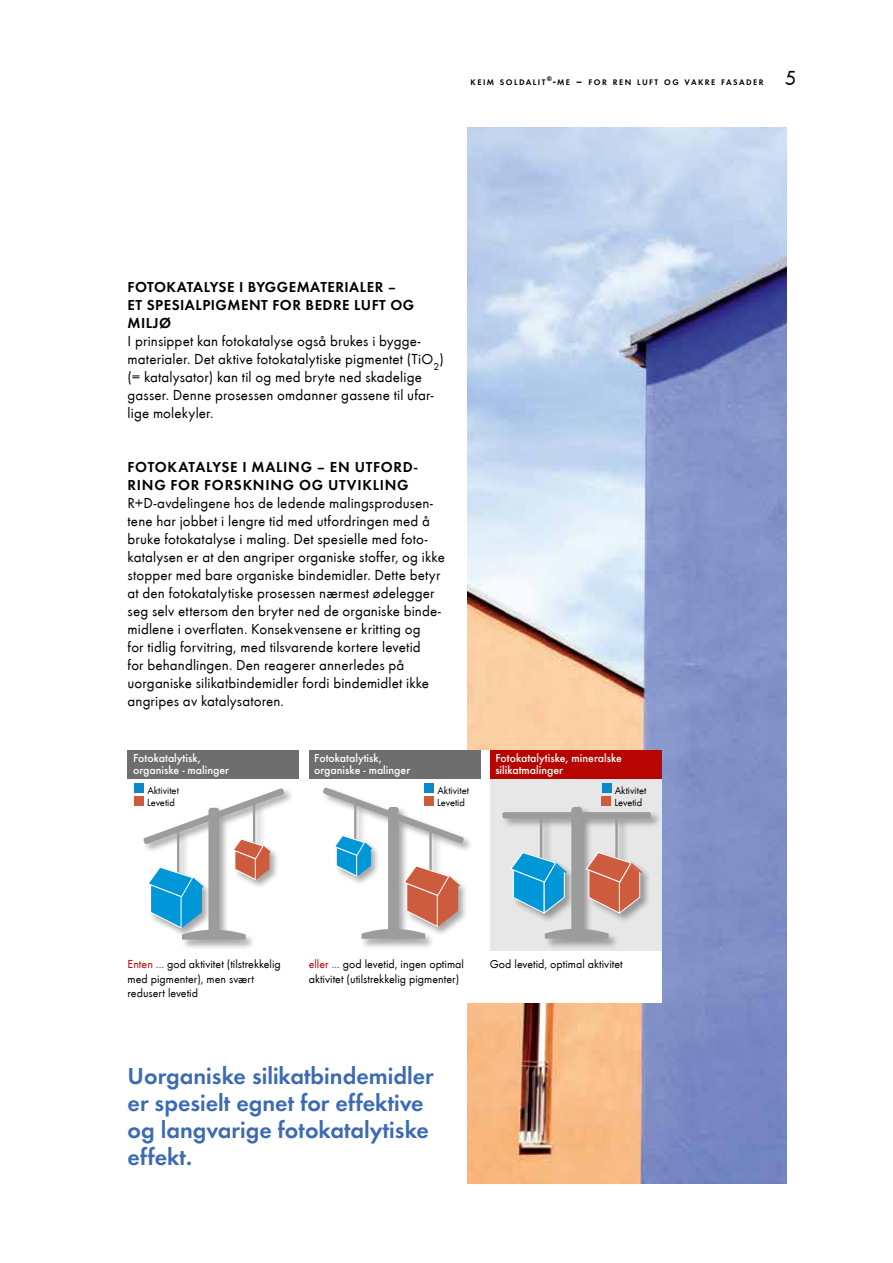
<style>
.page{position:relative;width:893px;height:1263px;background:#fff}
.page>*{position:absolute;margin:0;border:0;box-sizing:border-box;transform-origin:0 0}
.t1{font:600 24px/27px "Futura TOT";color:#3d6bb3}
.t2{font:21px "Futura T";color:#000}
.t3{font:15px/18px "Futura T";letter-spacing:.01em;color:#000}
.t4{font:600 15px/18px "Futura TOT";letter-spacing:.035em;color:#000}
.t5{font:12px/14.4px "Futura T";color:#000}
.t6{font:500 12px/12.1px "Futura TOT";color:#fff}
.t7{font:10.5px/12.8px "Futura T";color:#000}
.t8{font:600 8.4px "Futura TOT";letter-spacing:.17em;color:#000}
.s1{font-size:12px}
.s2{color:#b70502}
</style>
<div class="page">
<img style="left:468px;top:128px;width:319px;height:1055px">
<div style="left:128px;top:751px;width:534px;height:252px;background:#fff"></div>
<div style="left:142px;top:787px;width:152px;height:163px;background:#000;opacity:.35"></div>
<svg style="left:143px;top:788px;width:141px;height:152px"></svg>
<div style="left:128px;top:751px;width:171px;height:28px;background:#6e6e6e"></div>
<div style="left:322px;top:786px;width:152px;height:163px;background:#000;opacity:.35"></div>
<svg style="left:323px;top:787px;width:141px;height:152px"></svg>
<div style="left:309px;top:751px;width:171px;height:28px;background:#6e6e6e"></div>
<div style="left:490px;top:779px;width:172px;height:171px;background:#e7e7e7"></div>
<div style="left:501px;top:806px;width:160px;height:143px;background:#000;opacity:.35"></div>
<div style="left:571px;top:807px;width:11px;height:129px;background:#9c9c9d;border-radius:3px"></div>
<svg style="left:545px;top:927px;width:63px;height:12px"></svg>
<div style="left:502px;top:812px;width:149px;height:6px;background:#9c9c9d;border-radius:2px"></div>
<hr style="left:540px;top:816px;width:2px;height:44px;background:#9c9c9d">
<svg style="left:510px;top:852px;width:59px;height:62px"></svg>
<hr style="left:615px;top:816px;width:3px;height:44px;background:#9c9c9d">
<svg style="left:585px;top:852px;width:60px;height:62px"></svg>
<div style="left:490px;top:751px;width:172px;height:28px;background:#b70502"></div>
<div style="left:134px;top:784px;width:10px;height:9px;background:#0b87c9"></div>
<div style="left:134px;top:796px;width:9px;height:10px;background:#cd5c3f"></div>
<div style="left:425px;top:784px;width:9px;height:9px;background:#0b87c9"></div>
<div style="left:424px;top:796px;width:10px;height:10px;background:#cd5c3f"></div>
<div style="left:602px;top:784px;width:9px;height:9px;background:#0b87c9"></div>
<div style="left:601px;top:796px;width:10px;height:10px;background:#cd5c3f"></div>
<p class="t8" style="left:471px;top:77px;width:295px">KEIM SOLDALIT<sup>®</sup><span class="s1">-</span>ME <span class="s1">–</span> FOR REN LUFT OG VAKRE FASADER</p>
<h2 class="t2" style="left:785px;top:66px;width:13px">5</h2>
<p class="t4" style="left:128px;top:278px;width:288px">FOTOKATALYSE I BYGGEMATERIALER –<br>ET SPESIALPIGMENT FOR BEDRE LUFT OG<br>MILJØ</p>
<p class="t3" style="left:128px;top:332px;width:318px">I prinsippet kan fotokatalyse også brukes i bygge&shy;materialer. Det aktive fotokatalytiske pigmentet (TiO<sub>2</sub>) (= katalysator) kan til og med bryte ned skadelige gasser. Denne prosessen omdanner gassene til ufar&shy;lige molekyler.</p>
<p class="t4" style="left:128px;top:458px;width:291px">FOTOKATALYSE I MALING – EN UTFORD-<br>RING FOR FORSKNING OG UTVIKLING</p>
<p class="t3" style="left:128px;top:494px;width:319px">R+D-avdelingene hos de ledende malingsprodusen&shy;tene har jobbet i lengre tid med utfordringen med å bruke fotokatalyse i maling. Det spesielle med foto&shy;katalysen er at den angriper organiske stoffer, og ikke stopper med bare organiske bindemidler. Dette betyr at den fotokatalytiske prosessen nærmest ødelegger seg selv ettersom den bryter ned de organiske binde&shy;midlene i overflaten. Konsekvensene er kritting og<br>for tidlig forvitring, med tilsvarende kortere levetid<br>for behandlingen. Den reagerer annerledes på uorganiske silikatbindemidler fordi bindemidlet ikke angripes av katalysatoren.</p>
<p class="t6" style="left:133px;top:752px;width:98px">Fotokatalytisk, organiske - malinger</p>
<p class="t6" style="left:314px;top:752px;width:98px">Fotokatalytisk, organiske - malinger</p>
<p class="t6" style="left:495px;top:752px;width:128px">Fotokatalytiske, mineralske silikatmalinger</p>
<p class="t7" style="left:147px;top:784px;width:33px">Aktivitet<br>Levetid</p>
<p class="t7" style="left:437px;top:784px;width:33px">Aktivitet<br>Levetid</p>
<p class="t7" style="left:614px;top:784px;width:33px">Aktivitet<br>Levetid</p>
<p class="t5" style="left:128px;top:957px;width:155px"><span class="s2">Enten ...</span> god aktivitet (tilstrekkelig med pigmenter), men svært redusert levetid</p>
<p class="t5" style="left:309px;top:957px;width:157px"><span class="s2">eller ...</span> god levetid, ingen optimal aktivitet (utilstrekkelig pigmenter)</p>
<p class="t5" style="left:490px;top:957px;width:134px">God levetid, optimal aktivitet</p>
<h1 class="t1" style="left:128px;top:1062px;width:308px">Uorganiske silikatbindemidler er spesielt egnet for effektive og langvarige fotokatalytiske effekt.</h1>
</div>
